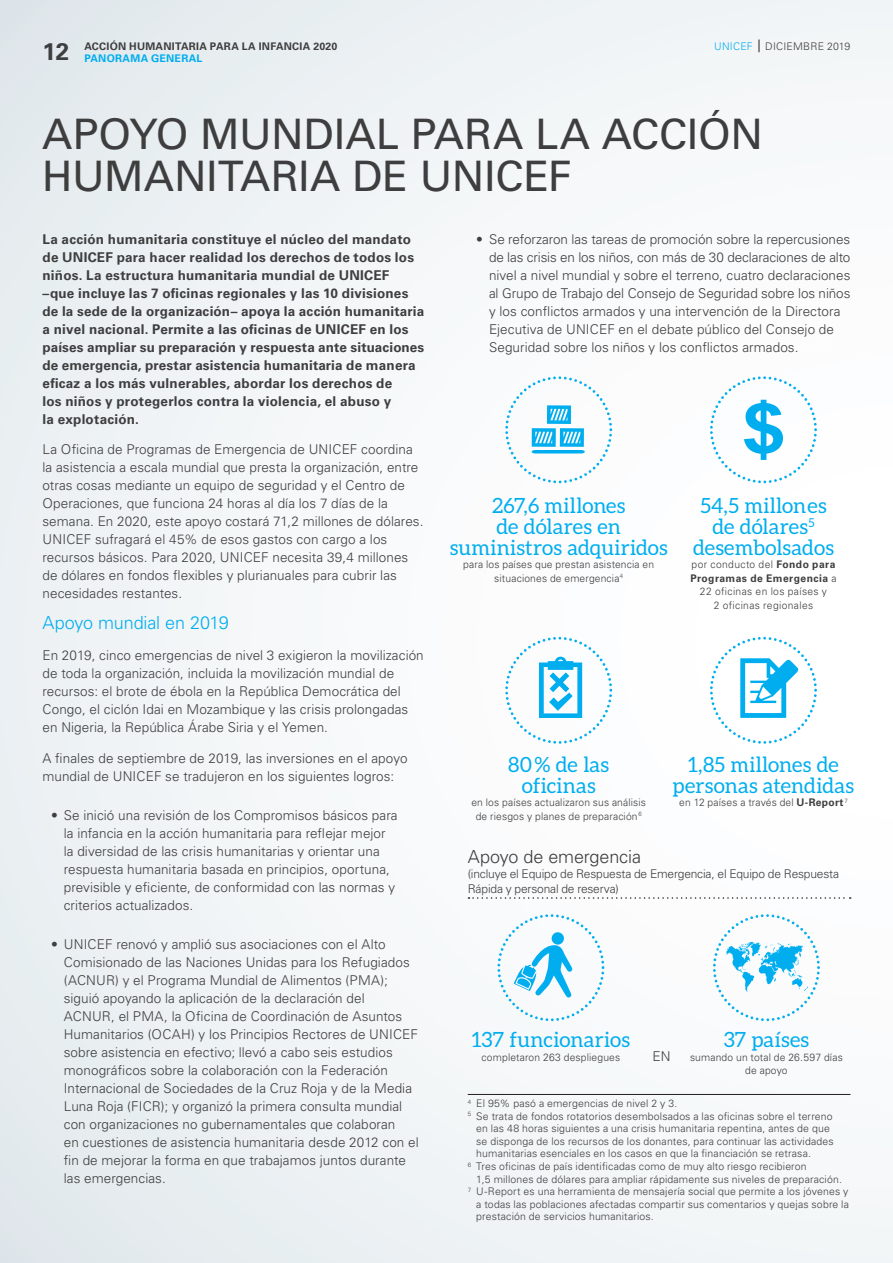
<style>
.page{position:relative;width:893px;height:1263px;background:#f3f7f8}
.page>*{position:absolute;margin:0;border:0;box-sizing:border-box;transform-origin:0 0}
.T1{font:42px/42px "Univers LT Pro 55 Roman";letter-spacing:-.005em;color:#3e3e3f}
.t1{font:700 24px "Univers LT Pro 65";color:#3e3e3f}
.t2{font:21px/21px "Aleo";letter-spacing:.01em;color:#00aeef;text-align:center}
.T2{font:300 18px "Univers LT Pro 45";letter-spacing:-.01em;color:#00aeef}
.t3{font:300 18px "Univers LT Pro 45";letter-spacing:-.01em;color:#3e3e3f}
.TEXT{font:300 13.5px/18px "Univers LT Pro 45";letter-spacing:.005em;color:#3e3e3f}
.TEXT-2{font:700 13.5px/18px "Univers LT Pro 65";letter-spacing:.015em;color:#3e3e3f}
.t4{font:300 12px/15px "Univers LT Pro 45";letter-spacing:-.015em;color:#3e3e3f}
.FOOTNOTES{font:300 10.5px/12.6px "Univers LT Pro 45";letter-spacing:.015em;color:#3e3e3f;text-align:center}
.FOOTNOTES-2{font:300 10.5px/13.5px "Univers LT Pro 45";letter-spacing:.035em;color:#3e3e3f;text-align:center}
.t5{font:700 10.5px "Univers LT Pro 65";letter-spacing:.025em;color:#3e3e3f}
.t6{font:700 10.5px "Univers LT Pro 65";letter-spacing:.025em;color:#00aeef}
.s1{color:#00aeef}
.s2{font-family:"Univers LT Pro 65";font-weight:700}
</style>
<div class="page">
<svg style="left:759px;top:39px;width:1px;height:13px"></svg>
<hr style="left:468px;top:1094px;width:382px;height:1px;background:#231f20">
<hr style="left:892px;top:550px;width:1px;height:386px;background:#00aeef">
<svg style="left:468px;top:897px;width:383px;height:2px"></svg>
<svg style="left:710px;top:376px;width:107px;height:107px"></svg>
<svg style="left:713px;top:914px;width:107px;height:107px"></svg>
<svg style="left:497px;top:914px;width:107px;height:107px"></svg>
<svg style="left:710px;top:637px;width:107px;height:107px"></svg>
<svg style="left:505px;top:637px;width:107px;height:107px"></svg>
<svg style="left:505px;top:376px;width:107px;height:107px"></svg>
<h2 class="t1" style="left:43px;top:37px;width:28px">12</h2>
<p class="t5" style="left:84px;top:40px;width:255px">ACCIÓN HUMANITARIA PARA LA INFANCIA 2020</p>
<p class="t6" style="left:84px;top:52px;width:120px">PANORAMA GENERAL</p>
<p class="FOOTNOTES" style="left:714px;top:40px;width:138px"><span class="s1">UNICEF</span> DICIEMBRE 2019</p>
<p class="T1" style="left:42px;top:114px;width:722px">APOYO MUNDIAL PARA LA ACCIÓN<br>HUMANITARIA DE UNICEF</p>
<p class="TEXT-2" style="left:43px;top:230px;width:383px">La acción humanitaria constituye el núcleo del mandato de UNICEF para hacer realidad los derechos de todos los niños. La estructura humanitaria mundial de UNICEF –que incluye las 7 oficinas regionales y las 10 divisiones de la sede de la organización– apoya la acción humanitaria a nivel nacional. Permite a las oficinas de UNICEF en los países ampliar su preparación y respuesta ante situaciones de emergencia, prestar asistencia humanitaria de manera eficaz a los más vulnerables, abordar los derechos de<br>los niños y protegerlos contra la violencia, el abuso y<br>la explotación.</p>
<p class="TEXT" style="left:43px;top:441px;width:382px">La Oficina de Programas de Emergencia de UNICEF coordina la asistencia a escala mundial que presta la organización, entre otras cosas mediante un equipo de seguridad y el Centro de Operaciones, que funciona 24 horas al día los 7 días de la semana. En 2020, este apoyo costará 71,2 millones de dólares.<br>UNICEF sufragará el 45% de esos gastos con cargo a los recursos básicos. Para 2020, UNICEF necesita 39,4 millones de dólares en fondos flexibles y plurianuales para cubrir las necesidades restantes.</p>
<p class="T2" style="left:43px;top:612px;width:188px">Apoyo mundial en 2019</p>
<p class="TEXT" style="left:43px;top:646px;width:383px">En 2019, cinco emergencias de nivel 3 exigieron la movilización de toda la organización, incluida la movilización mundial de recursos: el brote de ébola en la República Democrática del Congo, el ciclón Idai en Mozambique y las crisis prolongadas en Nigeria, la República Árabe Siria y el Yemen.</p>
<p class="TEXT" style="left:43px;top:749px;width:367px">A finales de septiembre de 2019, las inversiones en el apoyo mundial de UNICEF se tradujeron en los siguientes logros:</p>
<p class="TEXT" style="left:64px;top:806px;width:335px;text-indent:-13px">• Se inició una revisión de los Compromisos básicos para la infancia en la acción humanitaria para reflejar mejor la diversidad de las crisis humanitarias y orientar una respuesta humanitaria basada en principios, oportuna, previsible y eficiente, de conformidad con las normas y criterios actualizados.</p>
<p class="TEXT" style="left:64px;top:935px;width:356px;text-indent:-13px">• UNICEF renovó y amplió sus asociaciones con el Alto Comisionado de las Naciones Unidas para los Refugiados (ACNUR) y el Programa Mundial de Alimentos (PMA); siguió apoyando la aplicación de la declaración del ACNUR, el PMA, la Oficina de Coordinación de Asuntos Humanitarios (OCAH) y los Principios Rectores de UNICEF sobre asistencia en efectivo; llevó a cabo seis estudios monográficos sobre la colaboración con la Federación Internacional de Sociedades de la Cruz Roja y de la Media Luna Roja (FICR); y organizó la primera consulta mundial con organizaciones no gubernamentales que colaboran<br>en cuestiones de asistencia humanitaria desde 2012 con el fin de mejorar la forma en que trabajamos juntos durante las emergencias.</p>
<p class="TEXT" style="left:489px;top:230px;width:363px;text-indent:-13px">• Se reforzaron las tareas de promoción sobre la repercusiones de las crisis en los niños, con más de 30 declaraciones de alto nivel a nivel mundial y sobre el terreno, cuatro declaraciones al Grupo de Trabajo del Consejo de Seguridad sobre los niños y los conflictos armados y una intervención de la Directora Ejecutiva de UNICEF en el debate público del Consejo de Seguridad sobre los niños y los conflictos armados. <sup>3</sup> <sup>4</sup> <sup>5</sup> <sup>6</sup></p>
<p class="t2" style="left:450px;top:494px;width:220px">267,6 millones<br>de dólares en suministros adquiridos</p>
<p class="FOOTNOTES" style="left:463px;top:557px;width:192px;line-height:13.5px">para los países que prestan asistencia en situaciones de emergencia<sup>4</sup></p>
<p class="t2" style="left:693px;top:494px;width:142px">54,5 millones de dólares<sup>5 </sup>desembolsados</p>
<p class="FOOTNOTES-2" style="left:690px;top:557px;width:148px">por conducto del <span class="s2">Fondo para<br>Programas de Emergencia</span> a<br>22 oficinas en los países y<br>2 oficinas regionales</p>
<p class="t2" style="left:508px;top:753px;width:102px">80% de las oficinas</p>
<p class="FOOTNOTES" style="left:471px;top:795px;width:176px;line-height:13.5px">en los países actualizaron sus análisis de riesgos y planes de preparación<sup>6</sup></p>
<p class="t2" style="left:673px;top:753px;width:183px">1,85 millones de personas atendidas</p>
<p class="FOOTNOTES" style="left:679px;top:796px;width:170px">en 12 países a través del <span class="s2">U-Report</span><sup>7</sup></p>
<p class="t3" style="left:468px;top:845px;width:175px">Apoyo de emergencia</p>
<p class="t4" style="left:468px;top:866px;width:373px">(incluye el Equipo de Respuesta de Emergencia, el Equipo de Respuesta<br>Rápida y personal de reserva)</p>
<p class="t2" style="left:472px;top:1029px;width:160px">137 funcionarios</p>
<p class="FOOTNOTES" style="left:482px;top:1050px;width:140px">completaron 263 despliegues</p>
<p class="TEXT" style="left:652px;top:1047px;width:20px">EN</p>
<p class="t2" style="left:724px;top:1029px;width:87px">37 países</p>
<p class="FOOTNOTES" style="left:690px;top:1050px;width:154px;line-height:13.5px">sumando un total de 26.597 días de apoyo</p>
<p class="FOOTNOTES" style="left:468px;top:1097px;width:211px"><sup>4</sup> El 95% pasó a emergencias de nivel 2 y 3.</p>
<p class="FOOTNOTES" style="left:476px;top:1109px;width:359px;text-align:left;text-indent:-9px"><sup>5</sup> Se trata de fondos rotatorios desembolsados a las oficinas sobre el terreno en las 48 horas siguientes a una crisis humanitaria repentina, antes de que se disponga de los recursos de los donantes, para continuar las actividades humanitarias esenciales en los casos en que la financiación se retrasa.</p>
<p class="FOOTNOTES" style="left:476px;top:1160px;width:367px;text-align:left;text-indent:-9px"><sup>6</sup> Tres oficinas de país identificadas como de muy alto riesgo recibieron<br>1,5 millones de dólares para ampliar rápidamente sus niveles de preparación.</p>
<p class="FOOTNOTES" style="left:476px;top:1185px;width:374px;text-align:justify;text-indent:-9px"><sup>7</sup> U-Report es una herramienta de mensajería social que permite a los jóvenes y a todas las poblaciones afectadas compartir sus comentarios y quejas sobre la prestación de servicios humanitarios.</p>
</div>
